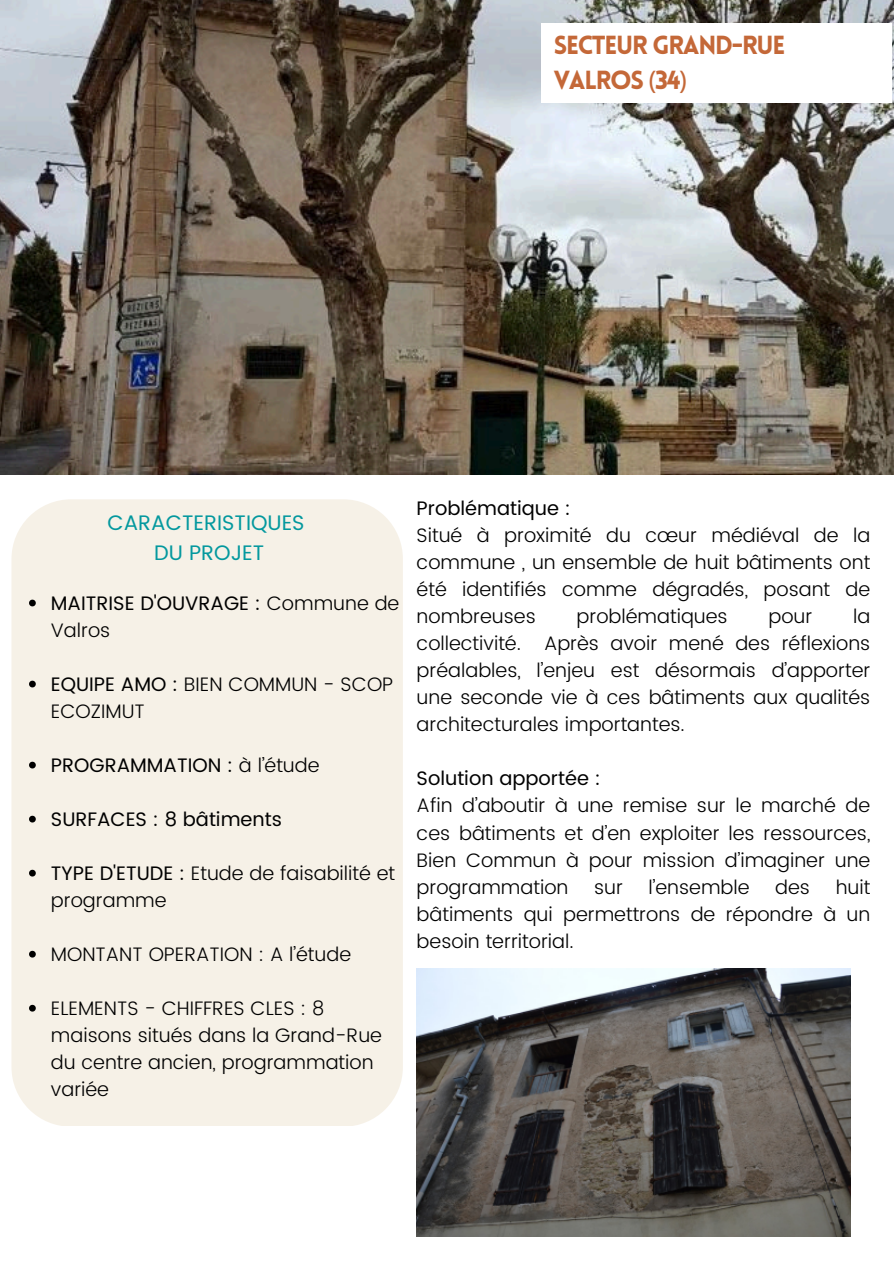
<style>
.page{position:relative;width:894px;height:1264px;background:#fff}
.page>*{position:absolute;margin:0;border:0;box-sizing:border-box;transform-origin:0 0}
.t1{font:900 25.5px/35.1px "Lovelo";letter-spacing:-.05em;color:#c46838}
.t2{font:21px "Poppins";color:#03989e}
.t3{font:300 19.5px/27px "Poppins";color:#000;text-align:justify}
.t4{font:19.5px/27px "Poppins";color:#000}
.s1{font-family:"Noto Sans";font-weight:400}
.s2{font-weight:300}
.s3{font-weight:400}
</style>
<div class="page">
<div style="left:11px;top:499px;width:392px;height:626px;background:#f6f1e7"></div>
<img style="left:0;top:0;width:893px;height:474px">
<div style="left:541px;top:23px;width:350px;height:79px;background:#fff"></div>
<img style="left:416px;top:968px;width:433px;height:268px">
<svg style="left:29px;top:599px;width:7px;height:7px"></svg>
<svg style="left:29px;top:680px;width:7px;height:7px"></svg>
<svg style="left:29px;top:761px;width:7px;height:7px"></svg>
<svg style="left:29px;top:815px;width:7px;height:7px"></svg>
<svg style="left:29px;top:869px;width:7px;height:7px"></svg>
<svg style="left:29px;top:950px;width:7px;height:7px"></svg>
<svg style="left:29px;top:1004px;width:7px;height:7px"></svg>
<p class="t1" style="left:553px;top:30px;width:233px">SECTEUR GRAND-RUE<br>VALROS <span class="s1">(</span>34<span class="s1">)</span></p>
<h1 class="t2" style="left:107px;top:511px;width:198px">CARACTERISTIQUES</h1>
<h2 class="t2" style="left:154px;top:540px;width:112px">DU PROJET</h2>
<p class="t4" style="left:51px;top:589px;width:350px">MAITRISE D'OUVRAGE : <span class="s2">Commune de<br>Valros</span></p>
<p class="t3" style="left:51px;top:670px;width:343px"><span class="s3">EQUIPE AMO :</span> BIEN COMMUN - SCOP<br>ECOZIMUT</p>
<p class="t4" style="left:51px;top:751px;width:270px">PROGRAMMATION : <span class="s2">à l’étude</span></p>
<p class="t4" style="left:51px;top:805px;width:232px">SURFACES : 8 bâtiments</p>
<p class="t3" style="left:51px;top:859px;width:345px"><span class="s3">TYPE D'ETUDE :</span> Etude de faisabilité et programme</p>
<p class="t3" style="left:51px;top:940px;width:301px">MONTANT OPERATION : A l’étude</p>
<p class="t3" style="left:51px;top:994px;width:332px;text-align:left">ELEMENTS - CHIFFRES CLES : 8 maisons situés dans la Grand-Rue du centre ancien, programmation variée</p>
<p class="t4" style="left:416px;top:495px;width:155px">Problématique :</p>
<p class="t3" style="left:416px;top:522px;width:455px">Situé à proximité du cœur médiéval de la commune , un ensemble de huit bâtiments ont été identifiés comme dégradés, posant de nombreuses</p>
<p class="t3" style="left:576px;top:603px;width:153px">problématiques</p>
<p class="t3" style="left:768px;top:603px;width:45px">pour</p>
<p class="t3" style="left:416px;top:603px;width:455px;text-indent:436px">la collectivité. Après avoir mené des réflexions préalables, l’enjeu est désormais d’apporter une seconde vie à ces bâtiments aux qualités architecturales importantes.</p>
<p class="t4" style="left:416px;top:765px;width:185px">Solution apportée :</p>
<p class="t3" style="left:416px;top:792px;width:455px">Afin d’aboutir à une remise sur le marché de ces bâtiments et d’en exploiter les ressources, Bien Commun à pour mission d’imaginer une programmation</p>
<p class="t3" style="left:594px;top:873px;width:30px">sur</p>
<p class="t3" style="left:648px;top:873px;width:102px">l’ensemble</p>
<p class="t3" style="left:775px;top:873px;width:36px">des</p>
<p class="t3" style="left:416px;top:873px;width:455px;text-indent:419px">huit bâtiments qui permettrons de répondre à un besoin territorial.</p>
</div>
